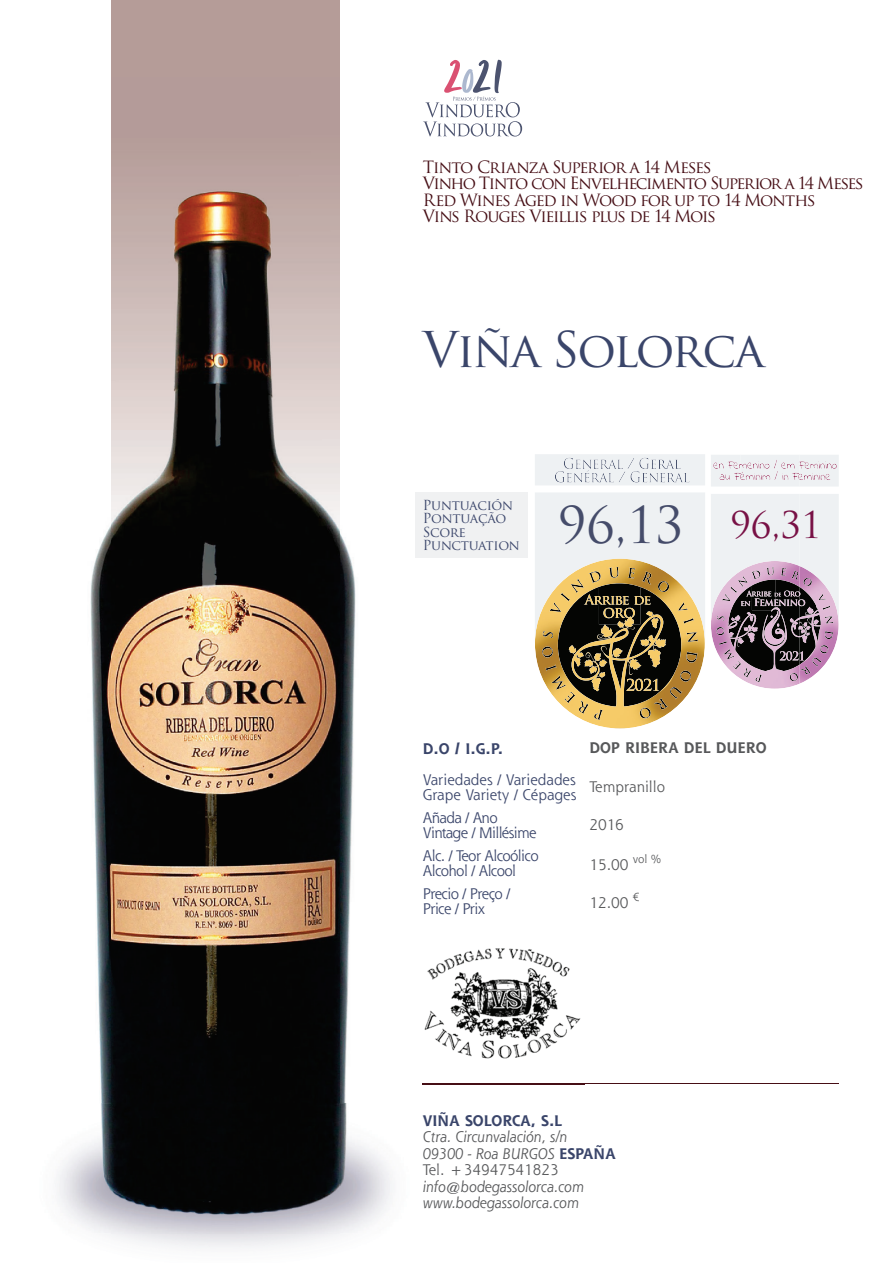
<style>
.page{position:relative;width:893px;height:1263px;background:#fff}
.page>*{position:absolute;margin:0;border:0;box-sizing:border-box;transform-origin:0 0}
.t1{font:49.5px "Trajan Pro";color:#454c6a}
.t2{font:48px "Trajan Pro";letter-spacing:-.04em;color:#3a456a}
.t3{font:16.5px/16.5px "Trajan Pro";letter-spacing:-.08em;color:#460e15}
.t4{font:italic 15px/16.5px "Shannon Std";color:#57585a}
.t5{font:15px/15px "Shannon Std";letter-spacing:-.04em;color:#3a456a}
.t6{font:15px/15px "Shannon Std";color:#3a456a}
.t7{font:15px "Shannon Std";color:#57585a}
.t8{font:700 15px "Shannon Std";color:#3a456a}
.t9{font:700 15px "Shannon Std";color:#57585a}
.t10{font:13.5px/13.5px "Trajan Pro";letter-spacing:-.02em;color:#3a456a}
.s1{font-size:36px;color:#781145}
.s2{font-weight:700;font-style:normal;color:#3a456a}
.s3{font-style:normal}
</style>
<div class="page">
<div style="left:111px;top:0;width:228px;height:78px;background:#b59c98"></div>
<img style="left:57px;top:1104px;width:335px;height:131px">
<img style="left:111px;top:78px;width:228px;height:1170px">
<img style="left:90px;top:78px;width:22px;height:1026px">
<img style="left:319px;top:78px;width:480px;height:421px">
<img style="left:338px;top:498px;width:78px;height:632px">
<img style="left:444px;top:60px;width:18px;height:33px">
<img style="left:462px;top:69px;width:11px;height:24px">
<img style="left:473px;top:60px;width:29px;height:33px">
<img style="left:453px;top:96px;width:43px;height:5px">
<img style="left:425px;top:102px;width:95px;height:15px">
<hr style="left:423px;top:1084px;width:416px;height:1px;background:#460e15">
<div style="left:416px;top:492px;width:111px;height:66px;background:#f0f1f2"></div>
<div style="left:535px;top:492px;width:170px;height:143px;background:#eef1f3"></div>
<img style="left:535px;top:454px;width:170px;height:31px">
<img style="left:535px;top:559px;width:170px;height:170px;border-radius:50%">
<img style="left:579px;top:704px;width:89px;height:3px">
<img style="left:599px;top:596px;width:41px;height:21px">
<img style="left:557px;top:617px;width:113px;height:87px">
<img style="left:799px;top:566px;width:40px;height:118px">
<img style="left:711px;top:561px;width:88px;height:128px">
<svg style="left:805px;top:670px;width:4px;height:3px"></svg>
<svg style="left:799px;top:651px;width:5px;height:9px"></svg>
<img style="left:780px;top:651px;width:18px;height:9px">
<svg style="left:820px;top:646px;width:8px;height:6px"></svg>
<img style="left:764px;top:607px;width:22px;height:38px">
<svg style="left:825px;top:633px;width:7px;height:5px"></svg>
<img style="left:716px;top:616px;width:63px;height:18px">
<img style="left:744px;top:604px;width:53px;height:2px">
<img style="left:752px;top:604px;width:24px;height:6px">
<img style="left:780px;top:619px;width:19px;height:7px">
<img style="left:728px;top:615px;width:52px;height:11px">
<svg style="left:729px;top:623px;width:7px;height:3px"></svg>
<img style="left:728px;top:594px;width:71px;height:10px">
<svg style="left:799px;top:592px;width:14px;height:35px"></svg>
<img style="left:765px;top:591px;width:34px;height:5px">
<img style="left:730px;top:576px;width:63px;height:18px">
<svg style="left:803px;top:578px;width:9px;height:8px"></svg>
<img style="left:751px;top:567px;width:47px;height:13px">
<img style="left:799px;top:455px;width:40px;height:31px">
<img style="left:711px;top:476px;width:88px;height:11px">
<img style="left:711px;top:465px;width:29px;height:11px">
<svg style="left:832px;top:464px;width:4px;height:4px"></svg>
<svg style="left:765px;top:464px;width:4px;height:4px"></svg>
<img style="left:719px;top:463px;width:8px;height:6px">
<svg style="left:727px;top:461px;width:11px;height:8px"></svg>
<img style="left:422px;top:948px;width:162px;height:137px">
<img style="left:423px;top:1084px;width:161px;height:1px">
<p class="t3" style="left:423px;top:159px;width:442px">Tinto Crianza Superior a 14 Meses<br>Vinho Tinto con Envelhecimento Superior a 14 Meses Red Wines Aged in Wood for up to 14 Months<br>Vins Rouges Vieillis plus de 14 Mois</p>
<h2 class="t2" style="left:423px;top:323px;width:343px">Viña Solorca</h2>
<p class="t10" style="left:423px;top:499px;width:98px">Puntuación<br>Pontuação<br>Score<br>Punctuation</p>
<h1 class="t1" style="left:558px;top:497px;width:265px">96,13 <span class="s1">96,31</span></h1>
<p class="t8" style="left:423px;top:740px;width:82px">D.O / I.G.P.</p>
<p class="t6" style="left:423px;top:773px;width:155px">Variedades / Variedades<br>Grape Variety / Cépages</p>
<p class="t5" style="left:423px;top:812px;width:115px">Añada / Ano<br>Vintage / Millésime</p>
<p class="t5" style="left:423px;top:850px;width:117px">Alc. / Teor Alcoólico<br>Alcohol / Alcool</p>
<p class="t5" style="left:423px;top:888px;width:89px">Precio / Preço /<br>Price / Prix</p>
<p class="t9" style="left:589px;top:739px;width:178px">DOP RIBERA DEL DUERO</p>
<p class="t7" style="left:589px;top:780px;width:77px">Tempranillo</p>
<p class="t7" style="left:589px;top:818px;width:36px">2016</p>
<p class="t7" style="left:589px;top:858px;width:73px">15.00 <sup>vol</sup> <sup>%</sup></p>
<p class="t7" style="left:589px;top:896px;width:51px">12.00 <sup>€</sup></p>
<p class="t8" style="left:423px;top:1112px;width:141px">VIÑA SOLORCA, S.L</p>
<p class="t4" style="left:423px;top:1130px;width:194px">Ctra. Circunvalación, s/n<br>09300 - Roa BURGOS <span class="s2">ESPAÑA<br></span><span class="s3">Tel. +34947541823</span></p>
<p class="t4" style="left:423px;top:1179px;width:163px">info@bodegassolorca.com www.bodegassolorca.com</p>
</div>
